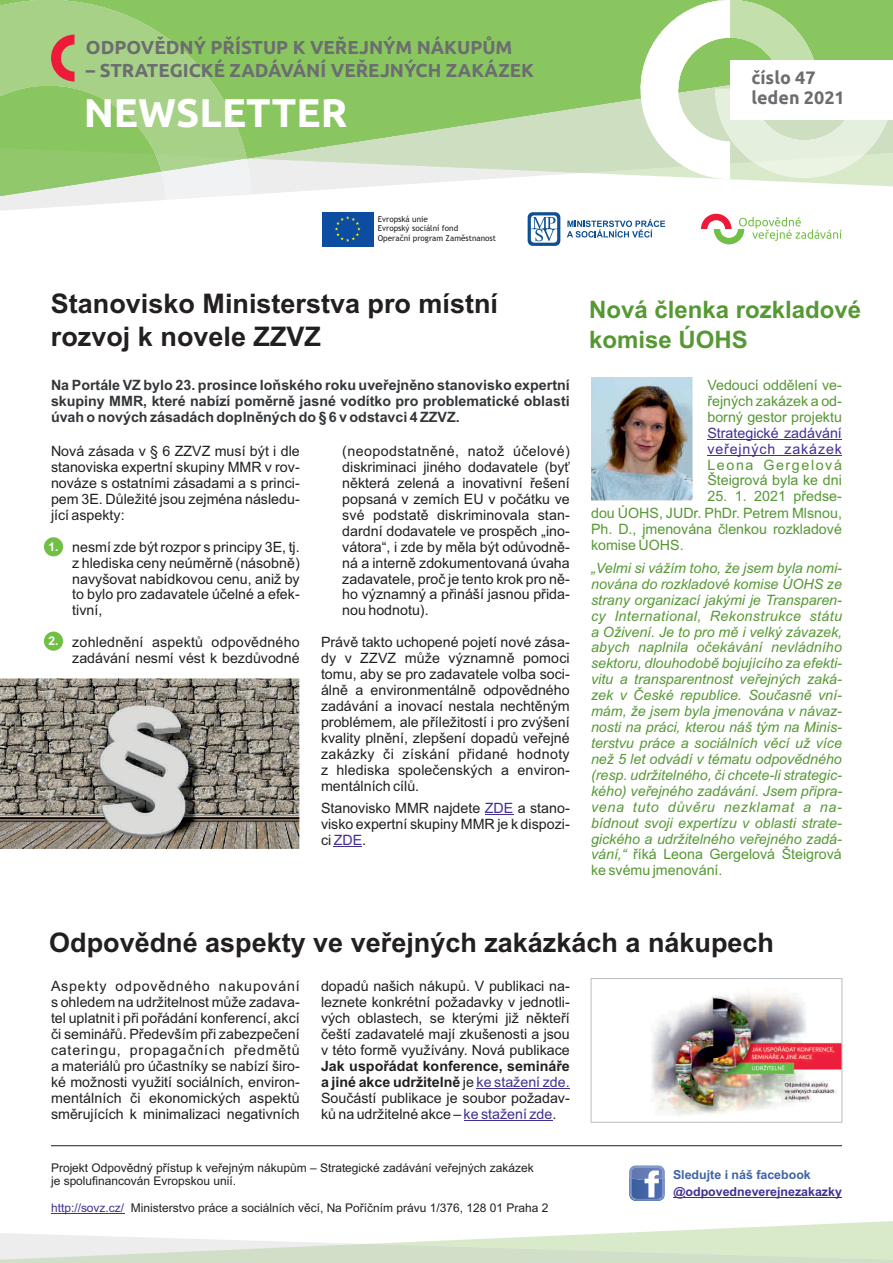
<style>
.page{position:relative;width:893px;height:1263px;background:#fff}
.page>*{position:absolute;margin:0;border:0;box-sizing:border-box;transform-origin:0 0}
.t1{font:700 40.05px "Ubuntu";color:#fff}
.t2{font:700 27px/33.2px "Arial";color:#231f20}
.t3{font:700 24px/29.5px "Arial";color:#569834}
.t4{font:700 18.75px "Ubuntu";color:#6c6d70}
.t5{font:700 18px/20.2px "Ubuntu";color:#6c6d70}
.t6{font:14.25px/15.9px "Arial";color:#231f20;text-align:justify}
.t7{font:italic 14.25px/15.9px "Arial";color:#569834;text-align:justify}
.t8{font:700 14.25px/15.9px "Arial";color:#33373a;text-align:justify}
.t9{font:14.25px/15.9px "Arial";color:#569834;text-align:justify}
.t10{font:14.25px/15.9px "Arial";color:#432f92}
.t11{font:700 12.45px "Arial";color:#432f92}
.t12{font:700 12.45px "Arial";color:#3e64a5}
.t13{font:12px/13.4px "Arial";color:#231f20}
.t14{font:700 12px "Arial";color:#fff}
.t15{font:8.1px/9.4px "Trebuchet MS";color:#231f20}
.s1{color:#432f92}
.s2{font-style:normal}
.s3{font-weight:700}
</style>
<div class="page">
<svg style="left:251px;top:158px;width:642px;height:36px"></svg>
<svg style="left:251px;top:0;width:389px;height:158px;background:#96ca72"></svg>
<svg style="left:0;top:0;width:251px;height:200px;fill:#ededee"></svg>
<svg style="left:0;top:1221px;width:893px;height:42px"></svg>
<svg style="left:0;top:0;width:247px;height:171px;background:#9cca76"></svg>
<svg style="left:640px;top:0;width:253px;height:179px"></svg>
<hr style="left:51px;top:1213px;width:73px;height:1px;background:#432f92">
<img style="left:651px;top:994px;width:189px;height:122px">
<hr style="left:51px;top:1145px;width:791px;height:1px;background:#231f20">
<img style="left:632px;top:1200px;width:30px;height:1px">
<svg style="left:629px;top:1165px;width:36px;height:35px"></svg>
<hr style="left:673px;top:1197px;width:169px;height:1px;background:#432f92">
<svg style="left:322px;top:212px;width:52px;height:35px"></svg>
<div style="left:322px;top:212px;width:51px;height:34px;background:#0d4da1"></div>
<svg style="left:335px;top:216px;width:26px;height:26px"></svg>
<svg style="left:701px;top:214px;width:141px;height:30px"></svg>
<svg style="left:528px;top:212px;width:32px;height:34px"></svg>
<svg style="left:567px;top:219px;width:98px;height:19px"></svg>
<svg style="left:485px;top:814px;width:28px;height:1px"></svg>
<svg style="left:334px;top:846px;width:28px;height:1px"></svg>
<hr style="left:707px;top:439px;width:135px;height:1px;background:#432f92">
<hr style="left:707px;top:455px;width:135px;height:1px;background:#432f92">
<img style="left:591px;top:377px;width:101px;height:123px">
<hr style="left:477px;top:1088px;width:93px;height:1px;background:#432f92">
<hr style="left:464px;top:1120px;width:88px;height:1px;background:#432f92">
<div style="left:591px;top:978px;width:251px;height:145px;border:1px solid #bcbdc0"></div>
<div style="left:44px;top:537px;width:19px;height:19px;background:#71bf44;border-radius:50%"></div>
<div style="left:44px;top:632px;width:19px;height:19px;background:#71bf44;border-radius:50%"></div>
<img style="left:0;top:678px;width:300px;height:171px">
<h3 class="t4" style="left:86px;top:40px;width:428px">ODPOVĚDNÝ PŘÍSTUP K VEŘEJNÝM NÁKUPŮM</h3>
<h3 class="t4" style="left:86px;top:63px;width:450px">– STRATEGICKÉ ZADÁVÁNÍ VEŘEJNÝCH ZAKÁZEK</h3>
<h1 class="t1" style="left:84px;top:96px;width:265px">NEWSLETTER</h1>
<p class="t5" style="left:751px;top:69px;width:95px">číslo 47 leden 2021</p>
<p class="t15" style="left:378px;top:215px;width:120px">Evropská unie<br>Evropský sociální fond<br>Operační program Zaměstnanost</p>
<h2 class="t2" style="left:51px;top:289px;width:449px">Stanovisko Ministerstva pro místní rozvoj k novele ZZVZ</h2>
<p class="t8" style="left:51px;top:378px;width:520px">Na Portále VZ bylo 23. prosince loňského roku uveřejněno stanovisko expertní skupiny MMR, které nabízí poměrně jasné vodítko pro problematické oblasti úvah o nových zásadách doplněných do § 6 v odstavci 4 ZZVZ.</p>
<p class="t6" style="left:51px;top:444px;width:250px">Nová zásada v § 6 ZZVZ musí být i dle stanoviska expertní skupiny MMR v rov&shy;nováze s ostatními zásadami a s princi&shy;pem 3E. Důležité jsou zejména následu&shy;jící aspekty:</p>
<p class="t6" style="left:72px;top:540px;width:229px">nesmí zde být rozpor s principy 3E, tj. z hlediska ceny neúměrně (násobně) navyšovat nabídkovou cenu, aniž by to bylo pro zadavatele účelné a efek&shy;tivní,</p>
<p class="t6" style="left:72px;top:635px;width:229px">zohlednění aspektů odpovědného zadávání nesmí vést k bezdůvodné</p>
<p class="t14" style="left:48px;top:542px;width:12px">1.</p>
<p class="t14" style="left:48px;top:637px;width:12px">2.</p>
<p class="t6" style="left:342px;top:444px;width:229px">(neopodstatněné, natož účelové) diskriminaci jiného dodavatele (byť některá zelená a inovativní řešení popsaná v zemích EU v počátku ve své podstatě diskriminovala stan&shy;dardní dodavatele ve prospěch „ino&shy;vátora“, i zde by měla být odůvodně&shy;ná a interně zdokumentovaná úvaha zadavatele, proč je tento krok pro ně&shy;ho významný a přináší jasnou přida&shy;nou hodnotu).</p>
<p class="t6" style="left:321px;top:635px;width:250px">Právě takto uchopené pojetí nové zása&shy;dy v ZZVZ může významně pomoci tomu, aby se pro zadavatele volba soci&shy;álně a environmentálně odpovědného zadávání a inovací nestala nechtěným problémem, ale příležitostí i pro zvýšení kvality plnění, zlepšení dopadů veřejné zakázky či získání přidané hodnoty z hlediska společenských a environ&shy;mentálních cílů.</p>
<p class="t6" style="left:321px;top:801px;width:250px">Stanovisko MMR najdete <span class="s1">ZDE</span> a stano&shy;visko expertní skupiny MMR je k dispozi&shy;ci <span class="s1">ZDE</span>.</p>
<h3 class="t3" style="left:589px;top:297px;width:274px">Nová členka rozkladové komise ÚOHS</h3>
<p class="t9" style="left:707px;top:378px;width:136px">Vedoucí oddělení ve&shy;řejných zakázek a od&shy;borný gestor projektu</p>
<p class="t10" style="left:707px;top:426px;width:136px">Strategické zadávání veřejných zakázek</p>
<p class="t9" style="left:707px;top:458px;width:136px">Leona Gergelová<br>Šteigrová byla ke dni</p>
<p class="t9" style="left:591px;top:489px;width:252px;line-height:16.4px;text-indent:116px">25. 1. 2021 předse&shy;dou ÚOHS, JUDr. PhDr. Petrem Mlsnou, Ph. D., jmenována členkou rozkladové komise ÚOHS.</p>
<p class="t7" style="left:591px;top:561px;width:253px">„Velmi si vážím toho, že jsem byla nomi&shy;nována do rozkladové komise ÚOHS ze strany organizací jakými je Transparen&shy;cy International, Rekonstrukce státu a Oživení. Je to pro mě i velký závazek, abych naplnila očekávání nevládního sektoru, dlouhodobě bojujícího za efekti&shy;vitu a transparentnost veřejných zaká&shy;zek v České republice. Současně vní&shy;mám, že jsem byla jmenována v návaz&shy;nosti na práci, kterou náš tým na Minis&shy;terstvu práce a sociálních věcí už více než 5 let odvádí v tématu odpovědného (resp. udržitelného, či chcete-li strategic&shy;kého) veřejného zadávání. Jsem připra&shy;vena tuto důvěru nezklamat a na&shy;bídnout svoji expertízu v oblasti strate&shy;gického a udržitelného veřejného zadá&shy;vání,“ <span class="s2">říká Leona Gergelová Šteigrová ke svému jmenování.</span></p>
<h2 class="t2" style="left:49px;top:928px;width:726px">Odpovědné aspekty ve veřejných zakázkách a nákupech</h2>
<p class="t6" style="left:51px;top:980px;width:250px">Aspekty odpovědného nakupování s ohledem na udržitelnost může zadava&shy;tel uplatnit i při pořádání konferencí, akcí či seminářů. Především při zabezpečení cateringu, propagačních předmětů a materiálů pro účastníky se nabízí širo&shy;ké možnosti využití sociálních, environ&shy;mentálních či ekonomických aspektů směrujících k minimalizaci negativních</p>
<p class="t6" style="left:321px;top:980px;width:250px">dopadů našich nákupů. V publikaci na&shy;leznete konkrétní požadavky v jednotli&shy;vých oblastech, se kterými již někteří čeští zadavatelé mají zkušenosti a jsou v této formě využívány. Nová publikace</p>
<p class="t6" style="left:321px;top:1059px;width:250px"><span class="s3">Jak uspořádat konference, semináře a jiné akce udržitelně</span> je <span class="s1">ke stažení zde.<br></span>Součástí publikace je soubor požadav&shy;ků na udržitelné akce – <span class="s1">ke stažení zde</span>.</p>
<p class="t13" style="left:51px;top:1162px;width:484px">Projekt Odpovědný přístup k veřejným nákupům – Strategické zadávání veřejných zakázek je spolufinancován Evropskou unií.</p>
<p class="t13" style="left:51px;top:1202px;width:499px"><span class="s1">http://sovz.cz/</span> Ministerstvo práce a sociálních věcí, Na Poříčním právu 1/376, 128 01 Praha 2</p>
<p class="t12" style="left:673px;top:1170px;width:139px">Sledujte i náš facebook</p>
<p class="t11" style="left:673px;top:1186px;width:170px">@odpovedneverejnezakazky</p>
</div>
